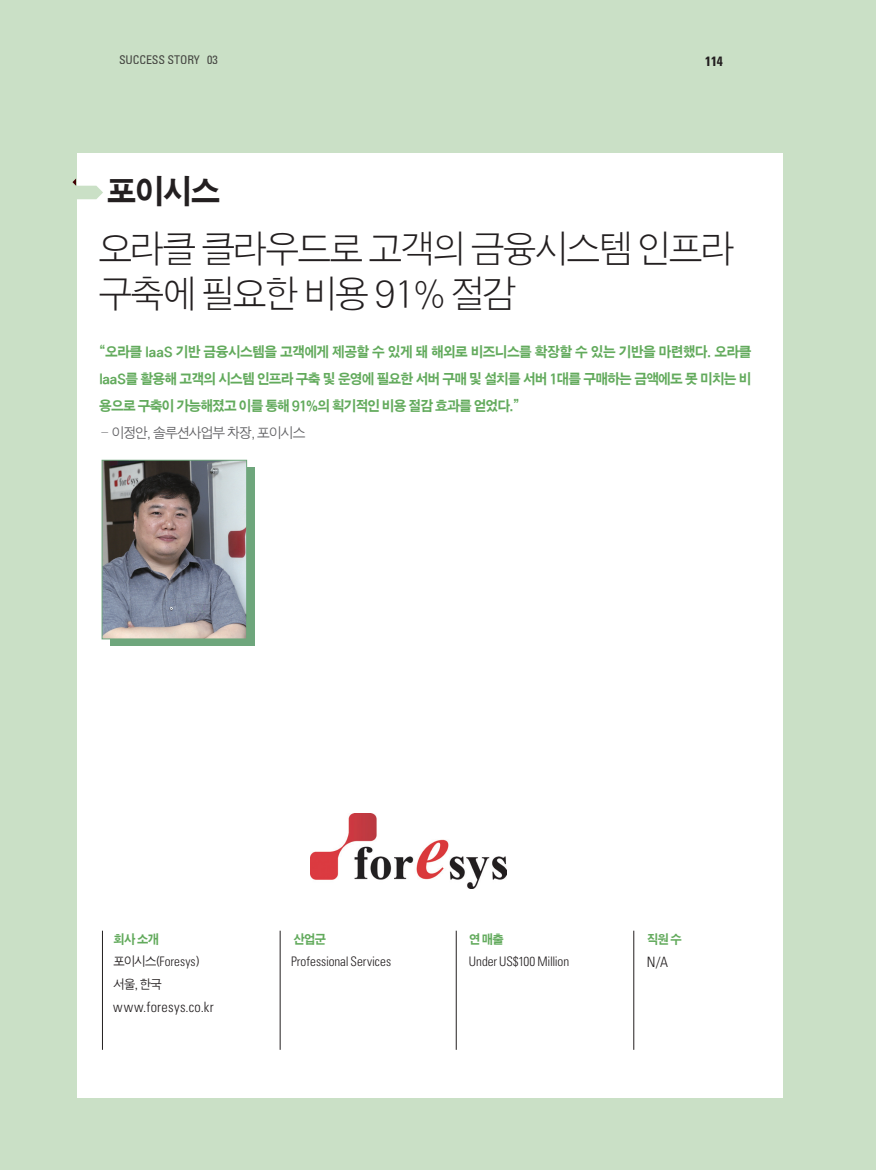
<style>
.page{position:relative;width:876px;height:1170px;background:#fff}
.page>*{position:absolute;margin:0;border:0;box-sizing:border-box;transform-origin:0 0}
.t1{font:37.5px/45px "SM3 SJ Gothic 01";letter-spacing:-.095em;color:#231f20;scale:.94 1}
.t2{font:33px "SM3 K Gothic";color:#231f20;scale:.94 1}
.t3{font:14.25px/27px "SM3 K Gothic";letter-spacing:-.115em;color:#62aa5c;text-align:justify;scale:.94 1}
.오라클-고딕{font:300 condensed 14.25px "Univers";letter-spacing:.025em;color:#231f20}
.t4{font:14.25px "SM3 J Gothic 02";letter-spacing:-.115em;color:#636366;scale:.94 1}
.t5{font:700 condensed 13.5px "Univers";color:#231f20}
.오라클-고딕-2{font:300 condensed 13.2px "Univers";letter-spacing:-.005em;color:#231f20}
.오라클-고딕-3{font:12.75px "SM3 K Gothic";letter-spacing:-.115em;color:#62aa5c;scale:.94 1}
.오라클-고딕-4{font:12.75px "SM3 J Gothic 02";color:#231f20;scale:.94 1}
.t6{font:condensed 12px "Univers";letter-spacing:-.005em;color:#231f20}
.s1{font-family:"SM3 J Gothic 02";font-weight:400;font-stretch:normal;font-size:12.75px}
</style>
<div class="page">
<div style="left:0;top:0;width:876px;height:1169px;background:#cae0c6"></div>
<div style="left:77px;top:153px;width:705px;height:944px;background:#fff"></div>
<svg style="left:72px;top:178px;width:31px;height:21px"></svg>
<hr style="left:280px;top:930px;width:1px;height:119px;background:#231f20">
<hr style="left:102px;top:930px;width:1px;height:119px;background:#231f20">
<hr style="left:456px;top:930px;width:1px;height:119px;background:#231f20">
<hr style="left:633px;top:930px;width:1px;height:119px;background:#231f20">
<img style="left:311px;top:813px;width:195px;height:75px">
<div style="left:110px;top:467px;width:145px;height:179px;background:#6ea67c"></div>
<img style="left:104px;top:462px;width:141px;height:175px">
<div style="left:102px;top:460px;width:145px;height:179px;border:1px solid #6ea67c"></div>
<p class="t6" style="left:119px;top:52px;width:100px">SUCCESS STORY 03</p>
<p class="t5" style="left:705px;top:53px;width:19px">114</p>
<p class="t2" style="left:106px;top:174px;width:124px">포이시스</p>
<p class="t1" style="left:98px;top:227px;width:680px">오라클 클라우드로 고객의 금융시스템 인프라 구축에 필요한 비용 91% 절감</p>
<p class="t3" style="left:99px;top:338px;width:697px">“오라클 IaaS 기반 금융시스템을 고객에게 제공할 수 있게 돼 해외로 비즈니스를 확장할 수 있는 기반을 마련했다. 오라클 IaaS를 활용해 고객의 시스템 인프라 구축 및 운영에 필요한 서버 구매 및 설치를 서버 1대를 구매하는 금액에도 못 미치는 비 용으로 구축이 가능해졌고 이를 통해 91%의 획기적인 비용 절감 효과를 얻었다.”</p>
<p class="t4" style="left:98px;top:425px;width:222px">– 이정안, 솔루션사업부 차장, 포이시스</p>
<p class="오라클-고딕-3" style="left:113px;top:932px;width:51px">회사 소개</p>
<p class="오라클-고딕-2" style="left:113px;top:953px;width:89px"><span class="s1">포이시스(</span>Foresys<span class="s1">)</span></p>
<p class="오라클-고딕-4" style="left:113px;top:977px;width:54px">서울, 한국</p>
<p class="오라클-고딕" style="left:113px;top:998px;width:102px">www.foresys.co.kr</p>
<p class="오라클-고딕-3" style="left:293px;top:932px;width:37px">산업군</p>
<p class="오라클-고딕-2" style="left:291px;top:953px;width:102px">Professional Services</p>
<p class="오라클-고딕-3" style="left:469px;top:932px;width:39px">연 매출</p>
<p class="오라클-고딕-2" style="left:469px;top:953px;width:102px">Under US$100 Million</p>
<p class="오라클-고딕-3" style="left:647px;top:932px;width:39px">직원 수</p>
<p class="오라클-고딕" style="left:647px;top:953px;width:23px">N/A</p>
</div>
